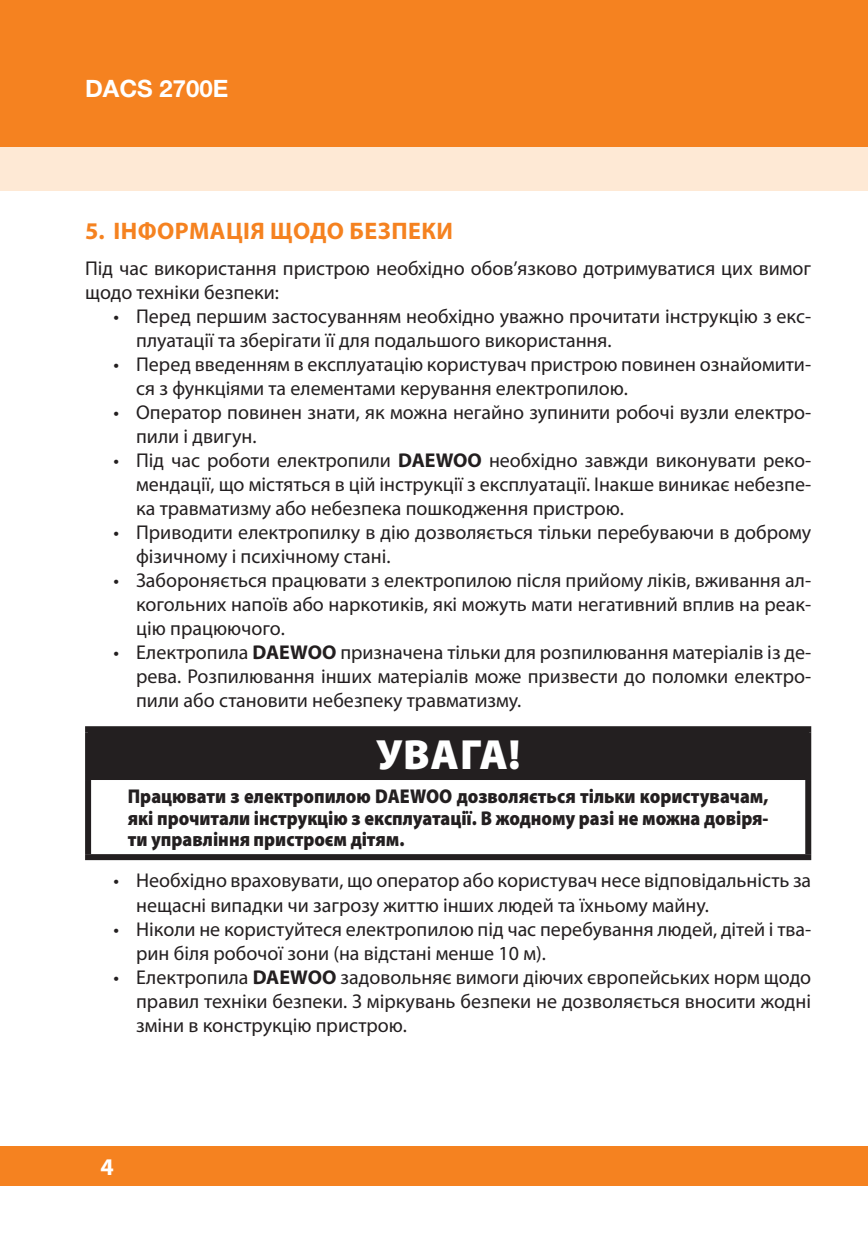
<style>
.page{position:relative;width:868px;height:1248px;background:#fff}
.page>*{position:absolute;margin:0;border:0;box-sizing:border-box;transform-origin:0 0}
.t1{font:900 42.4px "Myriad Pro";letter-spacing:.02em;color:#fff}
.t2{font:700 24px "Myriad Pro";letter-spacing:.02em;color:#f58220}
.t3{font:700 24px "Helvetica Neue Cyr";color:#fff}
.t4{font:700 24px "Myriad Pro";color:#fff}
.t5{font:20px/24px "Myriad Pro";color:#231f20}
.t6{font:900 20px/21.2px "Myriad Pro";color:#231f20;text-align:justify;scale:.9 1}
.s1{font-weight:700}
</style>
<div class="page">
<div style="left:0;top:0;width:867px;height:147px;background:#f58220"></div>
<div style="left:0;top:1145px;width:867px;height:40px;background:#f58220"></div>
<div style="left:0;top:147px;width:867px;height:44px;background:#fee9d5"></div>
<hr style="left:867px;top:147px;width:1px;height:44px;background:#fee9d5">
<div style="left:88px;top:729px;width:720px;height:48px;background:#231f20"></div>
<div style="left:85px;top:726px;width:726px;height:6px;background:#231f20"></div>
<div style="left:85px;top:732px;width:6px;height:42px;background:#231f20"></div>
<div style="left:805px;top:732px;width:6px;height:42px;background:#231f20"></div>
<div style="left:85px;top:774px;width:726px;height:6px;background:#231f20"></div>
<div style="left:85px;top:780px;width:6px;height:74px;background:#231f20"></div>
<div style="left:805px;top:780px;width:6px;height:74px;background:#231f20"></div>
<div style="left:85px;top:854px;width:726px;height:6px;background:#231f20"></div>
<p class="t3" style="left:85px;top:75px;width:145px">DACS 2700Е</p>
<p class="t2" style="left:85px;top:215px;width:369px">5. ІНФОРМАЦІЯ ЩОДО БЕЗПЕКИ</p>
<p class="t5" style="left:85px;top:255px;width:727px">Під час використання пристрою необхідно обов’язково дотримуватися цих вимог щодо техніки безпеки:</p>
<p class="t5" style="left:136px;top:303px;width:676px;text-indent:-23px">• Перед першим застосуванням необхідно уважно прочитати інструкцію з екс&shy;плуатації та зберігати її для подальшого використання.</p>
<p class="t5" style="left:136px;top:351px;width:676px;text-indent:-23px">• Перед введенням в експлуатацію користувач пристрою повинен ознайомити&shy;ся з функціями та елементами керування електропилою.</p>
<p class="t5" style="left:136px;top:399px;width:676px;text-indent:-23px">• Оператор повинен знати, як можна негайно зупинити робочі вузли електро&shy;пили і двигун.</p>
<p class="t5" style="left:136px;top:447px;width:676px;text-align:justify;text-indent:-23px">• Під час роботи електропили <span class="s1">DAEWOO</span> необхідно завжди виконувати реко&shy;мендації, що містяться в цій інструкції з експлуатації. Інакше виникає небезпе&shy;ка травматизму або небезпека пошкодження пристрою.</p>
<p class="t5" style="left:136px;top:519px;width:676px;text-indent:-23px">• Приводити електропилку в дію дозволяється тільки перебуваючи в доброму фізичному і психічному стані.</p>
<p class="t5" style="left:136px;top:567px;width:676px;text-align:justify;text-indent:-23px">• Забороняється працювати з електропилою після прийому ліків, вживання ал&shy;когольних напоїв або наркотиків, які можуть мати негативний вплив на реак&shy;цію працюючого.</p>
<p class="t5" style="left:136px;top:639px;width:676px;text-align:justify;text-indent:-23px">• Електропила <span class="s1">DAEWOO</span> призначена тільки для розпилювання матеріалів із де&shy;рева. Розпилювання інших матеріалів може призвести до поломки електро&shy;пили або становити небезпеку травматизму.</p>
<h1 class="t1" style="left:376px;top:726px;width:146px">УВАГА!</h1>
<p class="t6" style="left:128px;top:785px;width:713px">Працювати з електропилою DAEWOO дозволяється тільки користувачам, які прочитали інструкцію з експлуатації. В жодному разі не можна довіря&shy;ти управління пристроєм дітям.</p>
<p class="t5" style="left:136px;top:868px;width:676px;text-indent:-23px">• Необхідно враховувати, що оператор або користувач несе відповідальність за нещасні випадки чи загрозу життю інших людей та їхньому майну.</p>
<p class="t5" style="left:136px;top:916px;width:676px;text-indent:-23px">• Ніколи не користуйтеся електропилою під час перебування людей, дітей і тва&shy;рин біля робочої зони (на відстані менше 10 м).</p>
<p class="t5" style="left:136px;top:964px;width:676px;text-align:justify;text-indent:-23px">• Електропила <span class="s1">DAEWOO</span> задовольняє вимоги діючих європейських норм щодо правил техніки безпеки. З міркувань безпеки не дозволяється вносити жодні зміни в конструкцію пристрою.</p>
<p class="t4" style="left:100px;top:1150px;width:15px">4</p>
</div>
